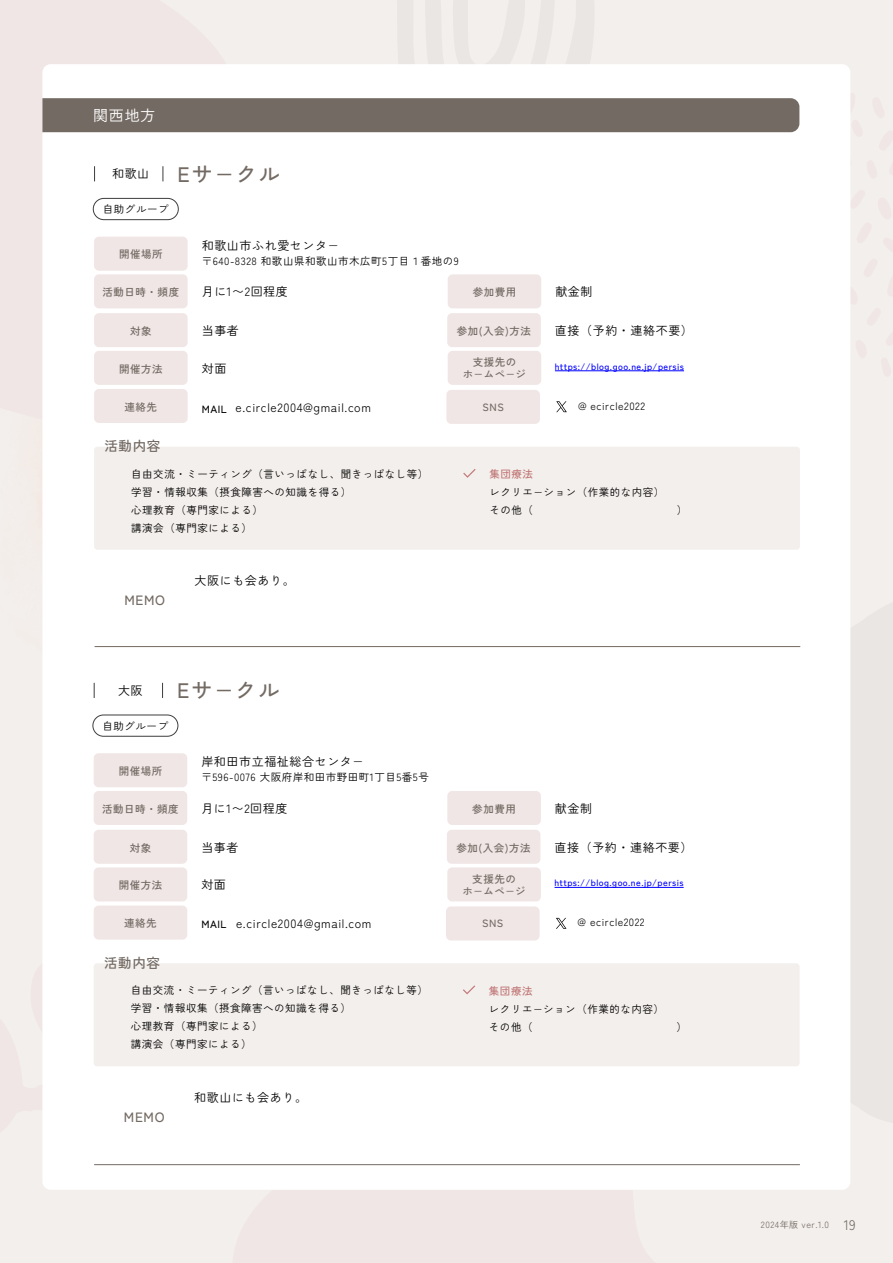
<style>
.page{position:relative;width:893px;height:1263px;background:#f3efec}
.page>*{position:absolute;margin:0;border:0;box-sizing:border-box;transform-origin:0 0}
.t1{font:500 21px "Zen Kaku Gothic New";letter-spacing:.1em;color:#736a63}
.t2{font:15px "Zen Kaku Gothic New";color:#fff}
.t3{font:500 13.5px "Zen Kaku Gothic New";letter-spacing:.05em;color:#736a63}
.t4{font:12px "Zen Kaku Gothic New";letter-spacing:.05em;color:#000}
.t5{font:10.5px/18px "Zen Kaku Gothic New";letter-spacing:.05em;color:#000}
.t6{font:500 10.5px/12px "Zen Kaku Gothic New";letter-spacing:.05em;color:#736a63;text-align:center}
.t7{font:500 10.5px "Zen Kaku Gothic New";letter-spacing:.05em;color:#c17878}
.t8{font:500 9px "Zen Kaku Gothic New";letter-spacing:.05em;color:#00f}
.t9{font:9px "Zen Kaku Gothic New";letter-spacing:.05em;color:#736a63}
.s1{font-weight:500;font-size:10.5px}
.s2{font-size:13.8px}
</style>
<div class="page">
<div style="left:42px;top:64px;width:808px;height:1126px;background:#fff;border-radius:8px"></div>
<hr style="left:94px;top:1164px;width:706px;height:1px;background:#736a63">
<div style="left:94px;top:963px;width:706px;height:103px;background:#f3efec;border-radius:3px"></div>
<svg style="left:463px;top:985px;width:12px;height:9px"></svg>
<div style="left:446px;top:906px;width:94px;height:34px;background:#f0e6e5;border-radius:5px"></div>
<div style="left:94px;top:905px;width:93px;height:34px;background:#f0e6e5;border-radius:5px"></div>
<div style="left:447px;top:867px;width:94px;height:34px;background:#f0e6e5;border-radius:5px"></div>
<hr style="left:555px;top:887px;width:129px;height:1px;background:#00f">
<div style="left:94px;top:867px;width:93px;height:34px;background:#f0e6e5;border-radius:5px"></div>
<div style="left:447px;top:830px;width:93px;height:34px;background:#f0e6e5;border-radius:5px"></div>
<div style="left:94px;top:830px;width:93px;height:34px;background:#f0e6e5;border-radius:5px"></div>
<div style="left:447px;top:791px;width:94px;height:34px;background:#f0e6e5;border-radius:5px"></div>
<div style="left:94px;top:791px;width:93px;height:34px;background:#f0e6e5;border-radius:5px"></div>
<div style="left:94px;top:753px;width:93px;height:34px;background:#f0e6e5;border-radius:5px"></div>
<div style="left:93px;top:715px;width:85px;height:21px;border:1px solid #3d3d3d;border-radius:11px"></div>
<svg style="left:162px;top:683px;width:1px;height:15px"></svg>
<svg style="left:94px;top:683px;width:1px;height:15px"></svg>
<svg style="left:556px;top:918px;width:10px;height:11px"></svg>
<hr style="left:95px;top:646px;width:705px;height:1px;background:#736a63">
<div style="left:94px;top:447px;width:706px;height:103px;background:#f3efec;border-radius:3px"></div>
<svg style="left:463px;top:469px;width:13px;height:9px"></svg>
<div style="left:446px;top:390px;width:94px;height:34px;background:#f0e6e5;border-radius:5px"></div>
<div style="left:94px;top:389px;width:94px;height:34px;background:#f0e6e5;border-radius:5px"></div>
<div style="left:448px;top:351px;width:93px;height:34px;background:#f0e6e5;border-radius:5px"></div>
<div style="left:94px;top:351px;width:94px;height:34px;background:#f0e6e5;border-radius:5px"></div>
<svg style="left:556px;top:401px;width:11px;height:11px"></svg>
<svg style="left:42px;top:64px;width:803px;height:313px"></svg>
<h2 class="t2" style="left:93px;top:104px;width:64px">関西地方</h2>
<p class="t4" style="left:112px;top:164px;width:39px">和歌山</p>
<h1 class="t1" style="left:178px;top:157px;width:104px">Eサ−クル</h1>
<p class="t5" style="left:103px;top:200px;width:67px">自助グループ</p>
<p class="t6" style="left:119px;top:248px;width:45px">開催場所</p>
<p class="t4" style="left:202px;top:236px;width:139px">和歌山市ふれ愛センタ−</p>
<p class="t5" style="left:202px;top:251px;width:259px">〒640-8328 和歌山県和歌山市木広町5丁目１番地の9</p>
<p class="t6" style="left:103px;top:286px;width:78px">活動日時・頻度</p>
<p class="t4" style="left:202px;top:282px;width:88px">月に1〜2回程度</p>
<p class="t6" style="left:473px;top:286px;width:45px">参加費用</p>
<p class="t4" style="left:555px;top:282px;width:39px">献金制</p>
<p class="t6" style="left:130px;top:324px;width:23px">対象</p>
<p class="t4" style="left:202px;top:321px;width:39px">当事者</p>
<p class="t6" style="left:457px;top:324px;width:76px">参加(入会)方法</p>
<p class="t4" style="left:555px;top:321px;width:139px">直接（予約・連絡不要）</p>
<p class="t6" style="left:463px;top:356px;width:65px">支援先のホ−ムペ−ジ</p>
<p class="t6" style="left:119px;top:362px;width:45px">開催方法</p>
<p class="t4" style="left:202px;top:359px;width:26px">対面</p>
<p class="t8" style="left:555px;top:359px;width:131px">https://blog.goo.ne.jp/persis</p>
<p class="t6" style="left:125px;top:400px;width:34px">連絡先</p>
<p class="t4" style="left:202px;top:398px;width:171px"><span class="s1">MAIL</span> e.circle2004@gmail.com</p>
<p class="t6" style="left:482px;top:400px;width:23px">SNS</p>
<p class="t3" style="left:104px;top:435px;width:58px">活動内容</p>
<p class="t5" style="left:578px;top:396px;width:69px">@ ecircle2022</p>
<p class="t5" style="left:131px;top:464px;width:299px">自由交流・ミーティング（言いっぱなし、聞きっぱなし等）学習・情報収集（摂食障害への知識を得る）<br>心理教育（専門家による）<br>講演会（専門家による）</p>
<p class="t3" style="left:124px;top:589px;width:42px">MEMO</p>
<p class="t4" style="left:195px;top:571px;width:102px">大阪にも会あり。</p>
<p class="t4" style="left:118px;top:681px;width:26px">大阪</p>
<h1 class="t1" style="left:177px;top:674px;width:104px">Eサ−クル</h1>
<p class="t5" style="left:103px;top:716px;width:67px">自助グループ</p>
<p class="t6" style="left:119px;top:764px;width:45px">開催場所</p>
<p class="t4" style="left:201px;top:752px;width:164px">岸和田市立福祉総合センタ−</p>
<p class="t5" style="left:201px;top:768px;width:229px">〒596-0076 大阪府岸和田市野田町1丁目5番5号</p>
<p class="t7" style="left:489px;top:466px;width:45px">集団療法</p>
<p class="t5" style="left:489px;top:482px;width:177px">レクリエ−ション（作業的な内容）</p>
<p class="t6" style="left:102px;top:802px;width:78px">活動日時・頻度</p>
<p class="t4" style="left:201px;top:799px;width:88px">月に1〜2回程度</p>
<p class="t6" style="left:472px;top:802px;width:45px">参加費用</p>
<p class="t4" style="left:555px;top:799px;width:39px">献金制</p>
<p class="t6" style="left:130px;top:841px;width:23px">対象</p>
<p class="t4" style="left:201px;top:838px;width:39px">当事者</p>
<p class="t6" style="left:456px;top:841px;width:76px">参加(入会)方法</p>
<p class="t4" style="left:555px;top:838px;width:139px">直接（予約・連絡不要）</p>
<p class="t6" style="left:462px;top:872px;width:65px">支援先のホ−ムペ−ジ</p>
<p class="t6" style="left:119px;top:879px;width:45px">開催方法</p>
<p class="t4" style="left:201px;top:875px;width:26px">対面</p>
<p class="t8" style="left:555px;top:876px;width:131px">https://blog.goo.ne.jp/persis</p>
<p class="t6" style="left:124px;top:917px;width:34px">連絡先</p>
<p class="t4" style="left:201px;top:914px;width:172px"><span class="s1">MAIL</span> e.circle2004@gmail.com</p>
<p class="t6" style="left:482px;top:917px;width:23px">SNS</p>
<p class="t3" style="left:104px;top:952px;width:58px">活動内容</p>
<p class="t5" style="left:578px;top:913px;width:69px">@ ecircle2022</p>
<p class="t5" style="left:131px;top:981px;width:299px">自由交流・ミーティング（言いっぱなし、聞きっぱなし等）学習・情報収集（摂食障害への知識を得る）<br>心理教育（専門家による）<br>講演会（専門家による）</p>
<p class="t3" style="left:124px;top:1106px;width:42px">MEMO</p>
<p class="t4" style="left:194px;top:1088px;width:114px">和歌山にも会あり。</p>
<p class="t7" style="left:489px;top:982px;width:45px">集団療法</p>
<p class="t5" style="left:489px;top:999px;width:177px">レクリエ−ション（作業的な内容）</p>
<p class="t9" style="left:761px;top:1217px;width:96px">2024年版 ver.1.0 <span class="s2">19</span></p>
</div>
